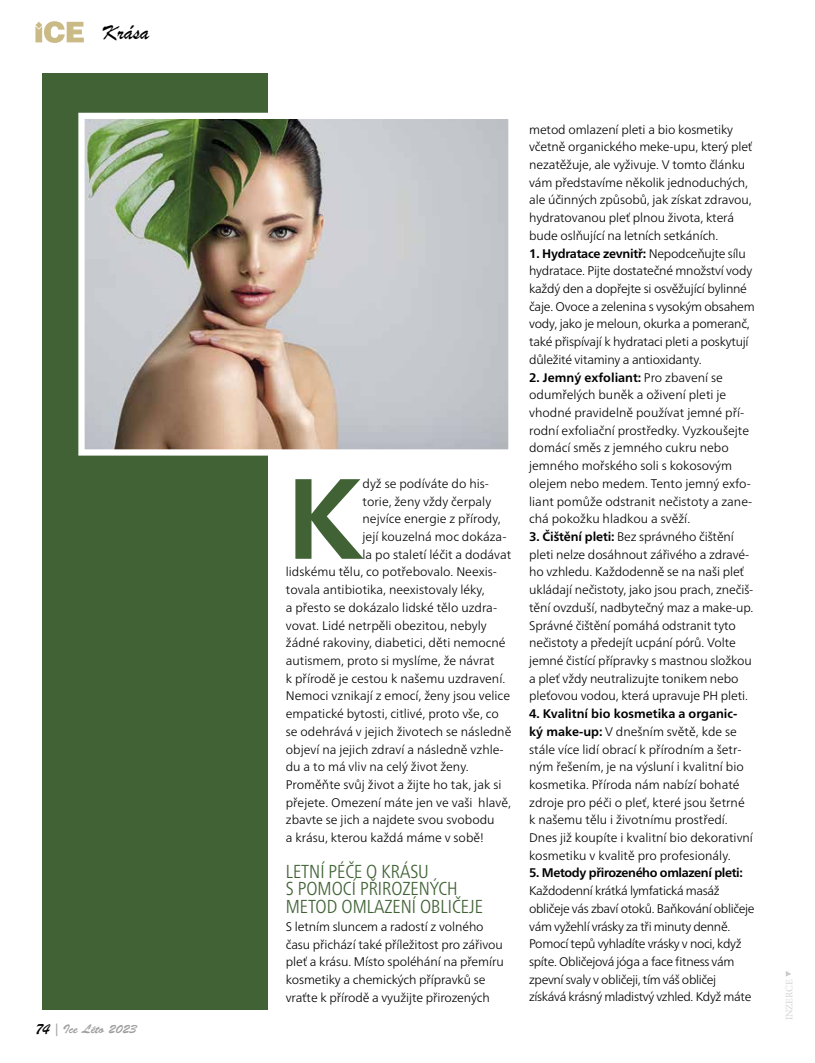
<style>
.page{position:relative;width:815px;height:1063px;background:#fff}
.page>*{position:absolute;margin:0;border:0;box-sizing:border-box;transform-origin:0 0}
.t1{font:700 114px "Frutiger Neue LTW1 G";color:#406234}
.t2{font:22.5px "Brush Script";color:#000}
.t3{font:300 condensed 18.75px/17.8px "Frutiger Neue LTW1 G";color:#406234}
.t4{font:300 12.5px/17.8px "Frutiger Neue LTW1 G";letter-spacing:-.01em;color:#000}
.t5{font:300 12.5px/17.8px "Frutiger Neue LTW1 G";letter-spacing:-.03em;color:#000}
.t6{font:700 12.5px "Frutiger Neue LTW1 G";letter-spacing:-.03em;color:#000}
.t7{font:12.5px "Brush Script Std";color:#9f9d9d}
.t8{font:10px "Minion Pro";color:#d4d4d4}
.s1{font-family:"Brush Script";font-size:16.25px;color:#000}
.s2{font-weight:700}
</style>
<div class="page">
<svg style="left:35px;top:21px;width:49px;height:22px"></svg>
<svg style="left:786px;top:971px;width:5px;height:6px"></svg>
<div style="left:43px;top:73px;width:225px;height:937px;background:#406234"></div>
<img style="left:85px;top:120px;width:423px;height:329px">
<div style="left:78px;top:113px;width:437px;height:343px;border:6px solid #fff"></div>
<h2 class="t2" style="left:103px;top:17px;width:48px">Krása</h2>
<p class="t7" style="left:35px;top:1022px;width:103px"><span class="s1">74</span> | Ice Léto 2023</p>
<h1 class="t1" style="left:286px;top:436px;width:78px">K</h1>
<p class="t4" style="left:363px;top:474px;width:128px">dyž se podíváte do his-</p>
<p class="t4" style="left:363px;top:491px;width:130px">torie, ženy vždy čerpaly</p>
<p class="t4" style="left:363px;top:509px;width:140px">nejvíce energie z přírody,</p>
<p class="t4" style="left:363px;top:527px;width:145px">její kouzelná moc dokáza-</p>
<p class="t4" style="left:363px;top:545px;width:150px">la po staletí léčit a dodávat</p>
<p class="t4" style="left:286px;top:562px;width:213px">lidskému tělu, co potřebovalo. Neexis-</p>
<p class="t4" style="left:286px;top:580px;width:201px">tovala antibiotika, neexistovaly léky,</p>
<p class="t4" style="left:286px;top:598px;width:213px">a přesto se dokázalo lidské tělo uzdra-</p>
<p class="t4" style="left:286px;top:615px;width:202px">vovat. Lidé netrpěli obezitou, nebyly</p>
<p class="t4" style="left:286px;top:633px;width:221px">žádné rakoviny, diabetici, děti nemocné</p>
<p class="t4" style="left:286px;top:651px;width:210px">autismem, proto si myslíme, že návrat</p>
<p class="t4" style="left:286px;top:669px;width:221px">k přírodě je cestou k našemu uzdravení.</p>
<p class="t4" style="left:286px;top:686px;width:226px">Nemoci vznikají z emocí, ženy jsou velice</p>
<p class="t4" style="left:286px;top:704px;width:215px">empatické bytosti, citlivé, proto vše, co</p>
<p class="t4" style="left:286px;top:722px;width:227px">se odehrává v jejich životech se následně</p>
<p class="t4" style="left:286px;top:739px;width:219px">objeví na jejich zdraví a následně vzhle-</p>
<p class="t4" style="left:286px;top:757px;width:184px">du a to má vliv na celý život ženy.</p>
<p class="t4" style="left:286px;top:775px;width:217px">Proměňte svůj život a žijte ho tak, jak si</p>
<p class="t4" style="left:286px;top:793px;width:227px">přejete. Omezení máte jen ve vaši hlavě,</p>
<p class="t4" style="left:286px;top:810px;width:210px">zbavte se jich a najdete svou svobodu</p>
<p class="t4" style="left:286px;top:828px;width:200px">a krásu, kterou každá máme v sobě!</p>
<h3 class="t3" style="left:286px;top:861px;width:199px">LETNÍ PÉČE O KRÁSU<br>S POMOCÍ PŘIROZENÝCH<br>METOD OMLAZENÍ OBLIČEJE</h3>
<p class="t4" style="left:286px;top:917px;width:219px">S letním sluncem a radostí z volného času přichází také příležitost pro zářivou pleť a krásu. Místo spoléhání na přemíru kosmetiky a chemických přípravků se vraťte k přírodě a využijte přirozených</p>
<p class="t4" style="left:529px;top:119px;width:225px">metod omlazení pleti a bio kosmetiky včetně organického meke-upu, který pleť nezatěžuje, ale vyživuje. V tomto článku vám představíme několik jednoduchých, ale účinných způsobů, jak získat zdravou, hydratovanou pleť plnou života, která bude oslňující na letních setkáních.</p>
<p class="t4" style="left:529px;top:243px;width:227px"><span class="s2">1. Hydratace zevnitř:</span> Nepodceňujte sílu hydratace. Pijte dostatečné množství vody každý den a dopřejte si osvěžující bylinné čaje. Ovoce a zelenina s vysokým obsahem vody, jako je meloun, okurka a pomeranč, také přispívají k hydrataci pleti a poskytují důležité vitaminy a antioxidanty.</p>
<p class="t4" style="left:529px;top:367px;width:225px"><span class="s2">2. Jemný exfoliant:</span> Pro zbavení se odumřelých buněk a oživení pleti je vhodné pravidelně používat jemné pří&shy;rodní exfoliační prostředky. Vyzkoušejte domácí směs z jemného cukru nebo jemného mořského soli s kokosovým olejem nebo medem. Tento jemný exfo&shy;liant pomůže odstranit nečistoty a zane&shy;chá pokožku hladkou a svěží.</p>
<p class="t4" style="left:529px;top:527px;width:226px"><span class="s2">3. Čištění pleti:</span> Bez správného čištění pleti nelze dosáhnout zářivého a zdravé&shy;ho vzhledu. Každodenně se na naši pleť ukládají nečistoty, jako jsou prach, znečiš&shy;tění ovzduší, nadbytečný maz a make-up.<br>Správné čištění pomáhá odstranit tyto nečistoty a předejít ucpání pórů. Volte jemné čistící přípravky s mastnou složkou a pleť vždy neutralizujte tonikem nebo pleťovou vodou, která upravuje PH pleti.</p>
<p class="t4" style="left:529px;top:704px;width:225px"><span class="s2">4. Kvalitní bio kosmetika a organic&shy;ký make-up:</span> V dnešním světě, kde se stále více lidí obrací k přírodním a šetr&shy;ným řešením, je na výsluní i kvalitní bio kosmetika. Příroda nám nabízí bohaté zdroje pro péči o pleť, které jsou šetrné k našemu tělu i životnímu prostředí.<br>Dnes již koupíte i kvalitní bio dekorativní kosmetiku v kvalitě pro profesionály.</p>
<p class="t6" style="left:529px;top:864px;width:215px">5. Metody přirozeného omlazení pleti:</p>
<p class="t5" style="left:529px;top:881px;width:227px">Každodenní krátká lymfatická masáž obličeje vás zbaví otoků. Baňkování obličeje vám vyžehlí vrásky za tři minuty denně.<br>Pomocí tepů vyhladíte vrásky v noci, když spíte. Obličejová jóga a face fitness vám zpevní svaly v obličeji, tím váš obličej získává krásný mladistvý vzhled. Když máte</p>
<p class="t8" style="left:783px;top:1020px;width:43px;rotate:-90deg">INZERCE</p>
</div>
